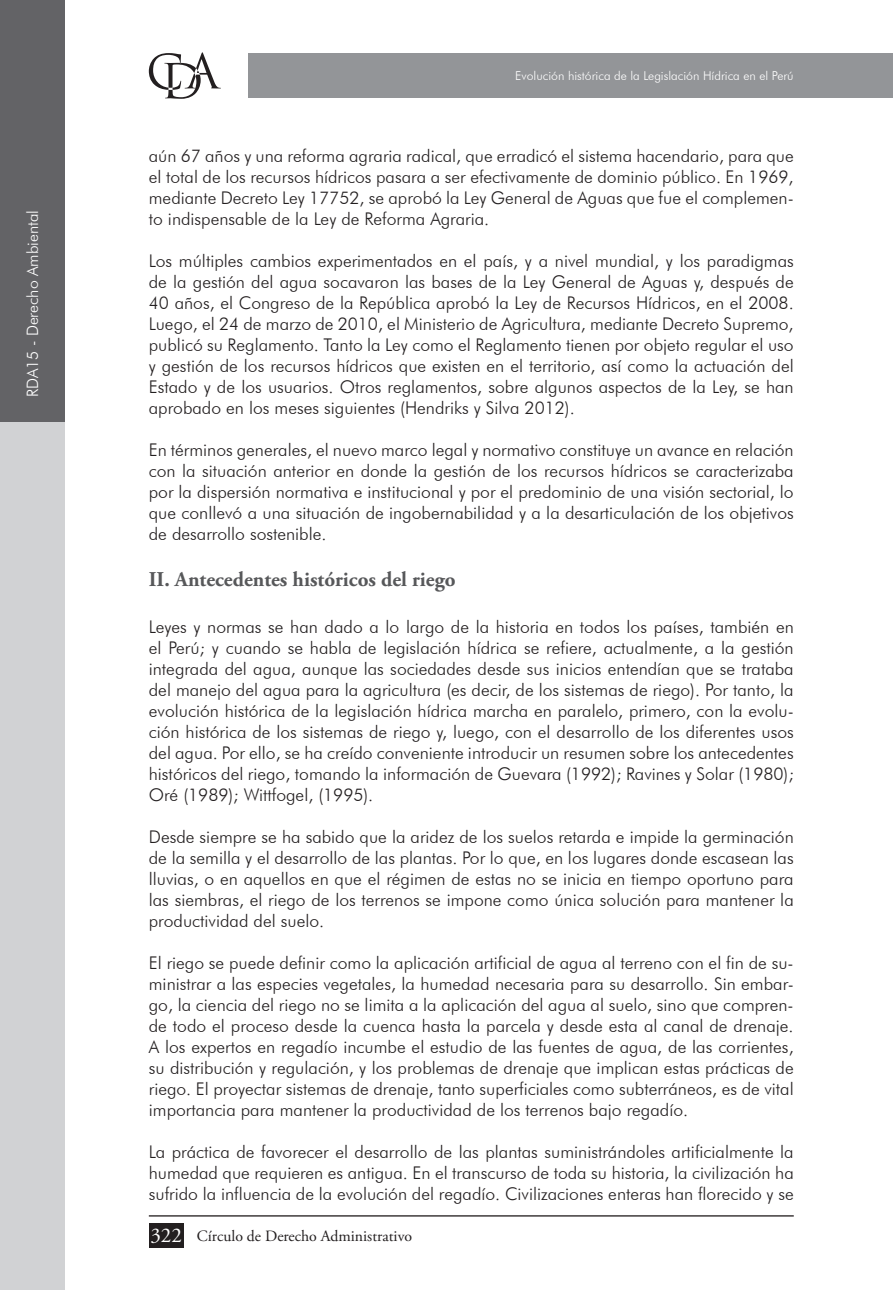
<style>
.page{position:relative;width:893px;height:1290px;background:#fff}
.page>*{position:absolute;margin:0;border:0;box-sizing:border-box;transform-origin:0 0}
.t1{font:700 21px "Adobe Garamond Pro";color:#57585a}
.t2{font:300 17.5px/21px "Futura BT";color:#231f20;text-align:justify}
.t3{font:15.75px "Adobe Garamond Pro";color:#231f20}
.t4{font:300 15.75px "Futura BT";color:#fff}
.t5{font:300 12.25px "Futura BT";color:#fff}
.s1{font-size:21px;color:#fff}
</style>
<div class="page">
<div style="left:0;top:0;width:64px;height:422px;background:#636366"></div>
<div style="left:0;top:422px;width:64px;height:868px;background:#d1d2d4"></div>
<div style="left:248px;top:53px;width:645px;height:45px;background:#939598"></div>
<svg style="left:149px;top:52px;width:72px;height:47px"></svg>
<hr style="left:149px;top:1215px;width:645px;height:1px;background:#231f20">
<div style="left:149px;top:1223px;width:35px;height:25px;background:#231f20"></div>
<p class="t4" style="left:23px;top:397px;width:189px;rotate:-90deg">RDA15 - Derecho Ambiental</p>
<p class="t5" style="left:515px;top:68px;width:280px">Evolución histórica de la Legislación Hídrica en el Perú</p>
<p class="t2" style="left:149px;top:145px;width:646px">aún 67 años y una reforma agraria radical, que erradicó el sistema hacendario, para que el total de los recursos hídricos pasara a ser efectivamente de dominio público. En 1969, mediante Decreto Ley 17752, se aprobó la Ley General de Aguas que fue el complemen&shy;to indispensable de la Ley de Reforma Agraria.</p>
<p class="t2" style="left:149px;top:250px;width:646px">Los múltiples cambios experimentados en el país, y a nivel mundial, y los paradigmas de la gestión del agua socavaron las bases de la Ley General de Aguas y, después de 40 años, el Congreso de la República aprobó la Ley de Recursos Hídricos, en el 2008.<br>Luego, el 24 de marzo de 2010, el Ministerio de Agricultura, mediante Decreto Supremo, publicó su Reglamento. Tanto la Ley como el Reglamento tienen por objeto regular el uso y gestión de los recursos hídricos que existen en el territorio, así como la actuación del Estado y de los usuarios. Otros reglamentos, sobre algunos aspectos de la Ley, se han aprobado en los meses siguientes (Hendriks y Silva 2012).</p>
<p class="t2" style="left:149px;top:439px;width:646px">En términos generales, el nuevo marco legal y normativo constituye un avance en relación con la situación anterior en donde la gestión de los recursos hídricos se caracterizaba por la dispersión normativa e institucional y por el predominio de una visión sectorial, lo que conllevó a una situación de ingobernabilidad y a la desarticulación de los objetivos de desarrollo sostenible.</p>
<p class="t1" style="left:149px;top:567px;width:308px">II. Antecedentes históricos del riego</p>
<p class="t2" style="left:149px;top:616px;width:646px">Leyes y normas se han dado a lo largo de la historia en todos los países, también en el Perú; y cuando se habla de legislación hídrica se refiere, actualmente, a la gestión integrada del agua, aunque las sociedades desde sus inicios entendían que se trataba del manejo del agua para la agricultura (es decir, de los sistemas de riego). Por tanto, la evolución histórica de la legislación hídrica marcha en paralelo, primero, con la evolu&shy;ción histórica de los sistemas de riego y, luego, con el desarrollo de los diferentes usos del agua. Por ello, se ha creído conveniente introducir un resumen sobre los antecedentes históricos del riego, tomando la información de Guevara (1992); Ravines y Solar (1980); Oré (1989); Wittfogel, (1995).</p>
<p class="t2" style="left:149px;top:826px;width:646px">Desde siempre se ha sabido que la aridez de los suelos retarda e impide la germinación de la semilla y el desarrollo de las plantas. Por lo que, en los lugares donde escasean las lluvias, o en aquellos en que el régimen de estas no se inicia en tiempo oportuno para las siembras, el riego de los terrenos se impone como única solución para mantener la productividad del suelo.</p>
<p class="t2" style="left:149px;top:952px;width:646px">El riego se puede definir como la aplicación artificial de agua al terreno con el fin de su&shy;ministrar a las especies vegetales, la humedad necesaria para su desarrollo. Sin embar&shy;go, la ciencia del riego no se limita a la aplicación del agua al suelo, sino que compren&shy;de todo el proceso desde la cuenca hasta la parcela y desde esta al canal de drenaje.<br>A los expertos en regadío incumbe el estudio de las fuentes de agua, de las corrientes, su distribución y regulación, y los problemas de drenaje que implican estas prácticas de riego. El proyectar sistemas de drenaje, tanto superficiales como subterráneos, es de vital importancia para mantener la productividad de los terrenos bajo regadío.</p>
<p class="t2" style="left:149px;top:1141px;width:646px">La práctica de favorecer el desarrollo de las plantas suministrándoles artificialmente la humedad que requieren es antigua. En el transcurso de toda su historia, la civilización ha sufrido la influencia de la evolución del regadío. Civilizaciones enteras han florecido y se</p>
<p class="t3" style="left:150px;top:1227px;width:263px"><span class="s1">322</span> Círculo de Derecho Administrativo</p>
</div>
